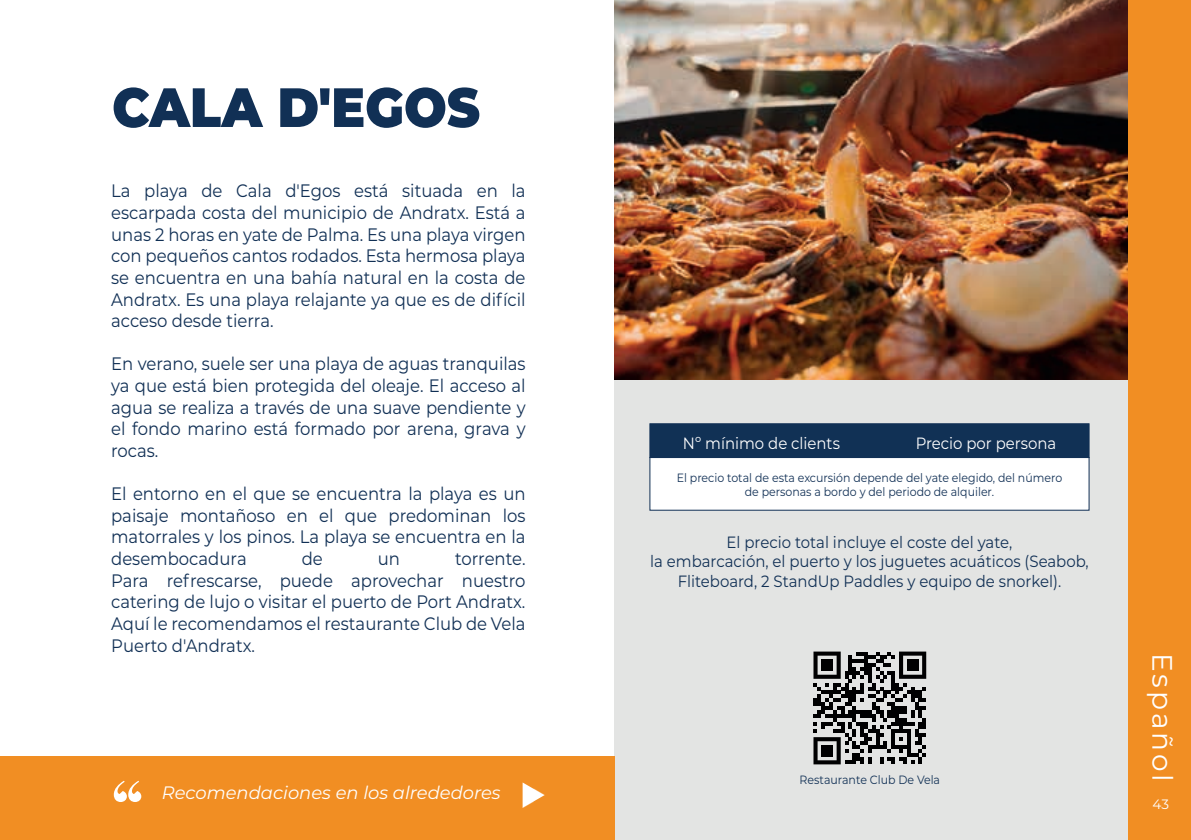
<style>
.page{position:relative;width:1191px;height:840px;background:#fff}
.page>*{position:absolute;margin:0;border:0;box-sizing:border-box;transform-origin:0 0}
.t1{font:900 55.2px "Montserrat";color:#113055;scale:.91 1}
.t2{font:28px "Montserrat";letter-spacing:.1em;color:#fff}
.t3{font:18px/21.6px "Montserrat";color:#113055;text-align:justify;scale:.91 1}
.t4{font:italic 18px "Montserrat";color:#fff}
.t5{font:16.2px/19.6px "Montserrat";color:#113055;text-align:center;scale:.91 1}
.t6{font:16.2px "Montserrat";color:#fff;scale:.91 1}
.t7{font:13.6px "Montserrat";color:#fff}
.t8{font:12px/14.4px "Montserrat";color:#113055;text-align:center;scale:.91 1}
</style>
<div class="page">
<div style="left:614px;top:0;width:577px;height:839px;background:#e3e4e3"></div>
<img style="left:614px;top:0;width:514px;height:379px">
<div style="left:1128px;top:0;width:63px;height:839px;background:#f18e23"></div>
<div style="left:0;top:756px;width:614px;height:83px;background:#f18e23"></div>
<svg style="left:114px;top:780px;width:27px;height:21px"></svg>
<svg style="left:522px;top:782px;width:22px;height:25px"></svg>
<svg style="left:813px;top:651px;width:113px;height:113px"></svg>
<div style="left:821px;top:659px;width:12px;height:11px;background:#000001"></div>
<div style="left:906px;top:659px;width:12px;height:11px;background:#000001"></div>
<div style="left:821px;top:744px;width:12px;height:12px;background:#000001"></div>
<div style="left:649px;top:457px;width:440px;height:53px;background:#fff"></div>
<div style="left:649px;top:423px;width:440px;height:35px;background:#113155;border:1px solid #113055"></div>
<h1 class="t1" style="left:112px;top:66px;width:406px">CALA D'EGOS</h1>
<p class="t3" style="left:111px;top:179px;width:457px">La playa de Cala d'Egos está situada en la escarpada costa del municipio de Andratx. Está a unas 2 horas en yate de Palma. Es una playa virgen con pequeños cantos rodados. Esta hermosa playa se encuentra en una bahía natural en la costa de Andratx. Es una playa relajante ya que es de difícil acceso desde tierra.</p>
<p class="t3" style="left:111px;top:352px;width:457px">En verano, suele ser una playa de aguas tranquilas ya que está bien protegida del oleaje. El acceso al agua se realiza a través de una suave pendiente y el fondo marino está formado por arena, grava y rocas.</p>
<p class="t3" style="left:111px;top:482px;width:457px">El entorno en el que se encuentra la playa es un paisaje montañoso en el que predominan los matorrales y los pinos. La playa se encuentra en la desembocadura</p>
<p class="t3" style="left:302px;top:547px;width:25px">de</p>
<p class="t3" style="left:378px;top:547px;width:26px">un</p>
<p class="t3" style="left:111px;top:547px;width:457px;text-indent:344px">torrente.<br>Para refrescarse, puede aprovechar nuestro catering de lujo o visitar el puerto de Port Andratx.<br>Aquí le recomendamos el restaurante Club de Vela Puerto d'Andratx.</p>
<p class="t4" style="left:162px;top:779px;width:340px">Recomendaciones en los alrededores</p>
<p class="t6" style="left:683px;top:431px;width:174px">Nº mínimo de clients</p>
<p class="t6" style="left:915px;top:431px;width:156px">Precio por persona</p>
<p class="t8" style="left:677px;top:469px;width:425px">El precio total de esta excursión depende del yate elegido, del número de personas a bordo y del periodo de alquiler.</p>
<p class="t8" style="left:675px;top:471px;width:430px">El coste de los servicios y el número de plazas depende del tipo de yate elegido y de la temporada.</p>
<p class="t5" style="left:650px;top:531px;width:483px">El precio total incluye el coste del yate,<br>la embarcación, el puerto y los juguetes acuáticos (Seabob,<br>Fliteboard, 2 StandUp Paddles y equipo de snorkel).</p>
<p class="t8" style="left:799px;top:771px;width:156px">Restaurante Club De Vela</p>
<h2 class="t2" style="left:1181px;top:652px;width:130px;rotate:90deg">Español</h2>
<p class="t7" style="left:1152px;top:794px;width:18px">43</p>
</div>
